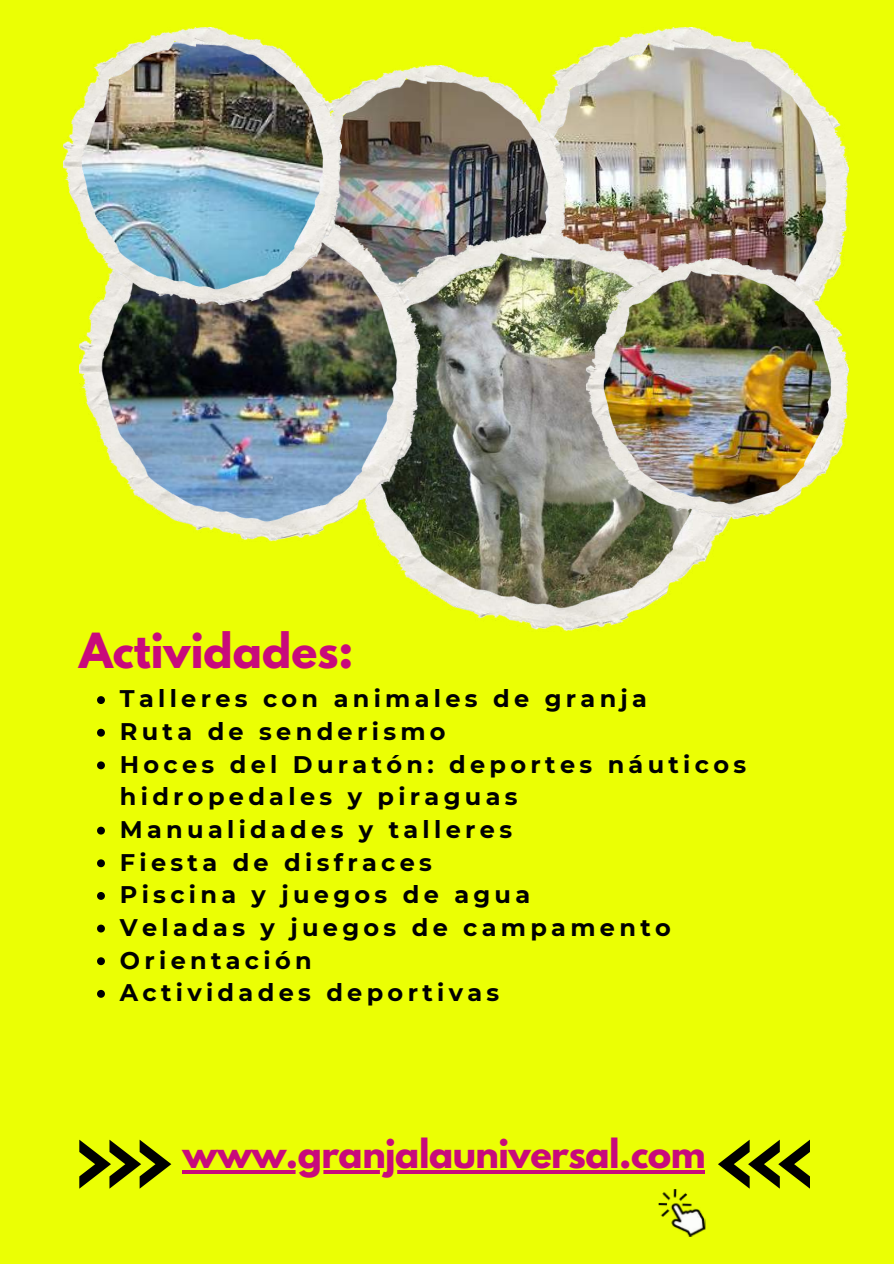
<style>
.page{position:relative;width:894px;height:1264px;background:#fff}
.page>*{position:absolute;margin:0;border:0;box-sizing:border-box;transform-origin:0 0}
.t1{font:700 42.9px "League Spartan";color:#c80a7c}
.t2{font:700 35.4px "League Spartan";letter-spacing:-.015em;color:#c80a7c}
.t3{font:700 24px/32.7px "Montserrat";letter-spacing:.18em;color:#000}
</style>
<div class="page">
<div style="left:0;top:0;width:893px;height:1263px;background:#ebff04"></div>
<svg style="left:79px;top:1139px;width:92px;height:49px"></svg>
<svg style="left:718px;top:1139px;width:91px;height:49px"></svg>
<img style="left:566px;top:27px;width:282px;height:231px">
<img style="left:342px;top:66px;width:224px;height:167px">
<img style="left:381px;top:233px;width:359px;height:398px">
<img style="left:79px;top:202px;width:340px;height:339px">
<img style="left:64px;top:27px;width:278px;height:278px">
<img style="left:586px;top:258px;width:262px;height:261px">
<svg style="left:97px;top:696px;width:8px;height:8px"></svg>
<svg style="left:97px;top:728px;width:8px;height:8px"></svg>
<svg style="left:97px;top:761px;width:8px;height:8px"></svg>
<svg style="left:97px;top:826px;width:8px;height:8px"></svg>
<svg style="left:97px;top:859px;width:8px;height:8px"></svg>
<svg style="left:97px;top:892px;width:8px;height:7px"></svg>
<svg style="left:97px;top:924px;width:8px;height:8px"></svg>
<svg style="left:97px;top:957px;width:8px;height:8px"></svg>
<svg style="left:97px;top:989px;width:8px;height:8px"></svg>
<hr style="left:182px;top:1170px;width:523px;height:3px;background:#c80a7c">
<img style="left:658px;top:1189px;width:48px;height:48px">
<h1 class="t1" style="left:79px;top:629px;width:276px">Actividades:</h1>
<p class="t3" style="left:120px;top:682px;width:627px">Talleres con animales de granja<br>Ruta de senderismo<br>Hoces del Duratón: deportes náuticos hidropedales y piraguas<br>Manualidades y talleres<br>Fiesta de disfraces<br>Piscina y juegos de agua<br>Veladas y juegos de campamento<br>Orientación<br>Actividades deportivas</p>
<h2 class="t2" style="left:182px;top:1136px;width:524px">www.granjalauniversal.com</h2>
</div>
